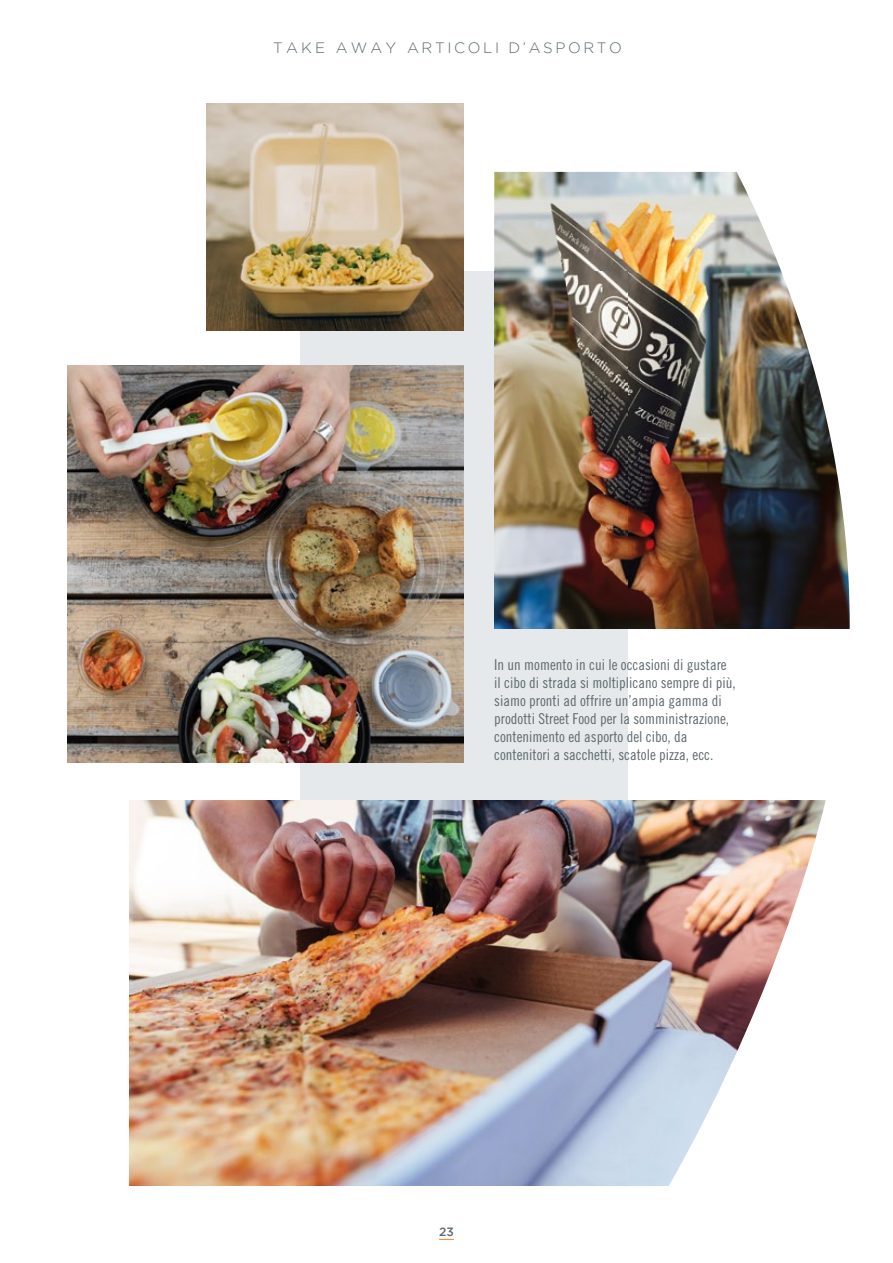
<style>
.page{position:relative;width:893px;height:1263px;background:#fff}
.page>*{position:absolute;margin:0;border:0;box-sizing:border-box;transform-origin:0 0}
.t1{font:15px/18px "Trade Gothic LT Std Cn 18";color:#5d686e}
.t2{font:300 15px "Gotham";letter-spacing:.175em;color:#5d686e}
.t3{font:500 12px "Gotham";color:#5d686e}
</style>
<div class="page">
<div style="left:299px;top:271px;width:328px;height:606px;background:#e6e9eb"></div>
<img style="left:130px;top:800px;width:474px;height:386px">
<img style="left:68px;top:366px;width:395px;height:396px">
<img style="left:206px;top:104px;width:257px;height:227px">
<img style="left:494px;top:172px;width:110px;height:99px">
<img style="left:494px;top:271px;width:110px;height:358px">
<img style="left:604px;top:171px;width:246px;height:1015px">
<svg style="left:439px;top:1239px;width:15px;height:1px"></svg>
<p class="t2" style="left:273px;top:40px;width:350px">TAKE AWAY ARTICOLI D’ASPORTO</p>
<p class="t1" style="left:494px;top:655px;width:243px">In un momento in cui le occasioni di gustare il cibo di strada si moltiplicano sempre di più, siamo pronti ad offrire un’ampia gamma di prodotti Street Food per la somministrazione, contenimento ed asporto del cibo, da contenitori a sacchetti, scatole pizza, ecc.</p>
<p class="t3" style="left:439px;top:1225px;width:16px">23</p>
</div>
